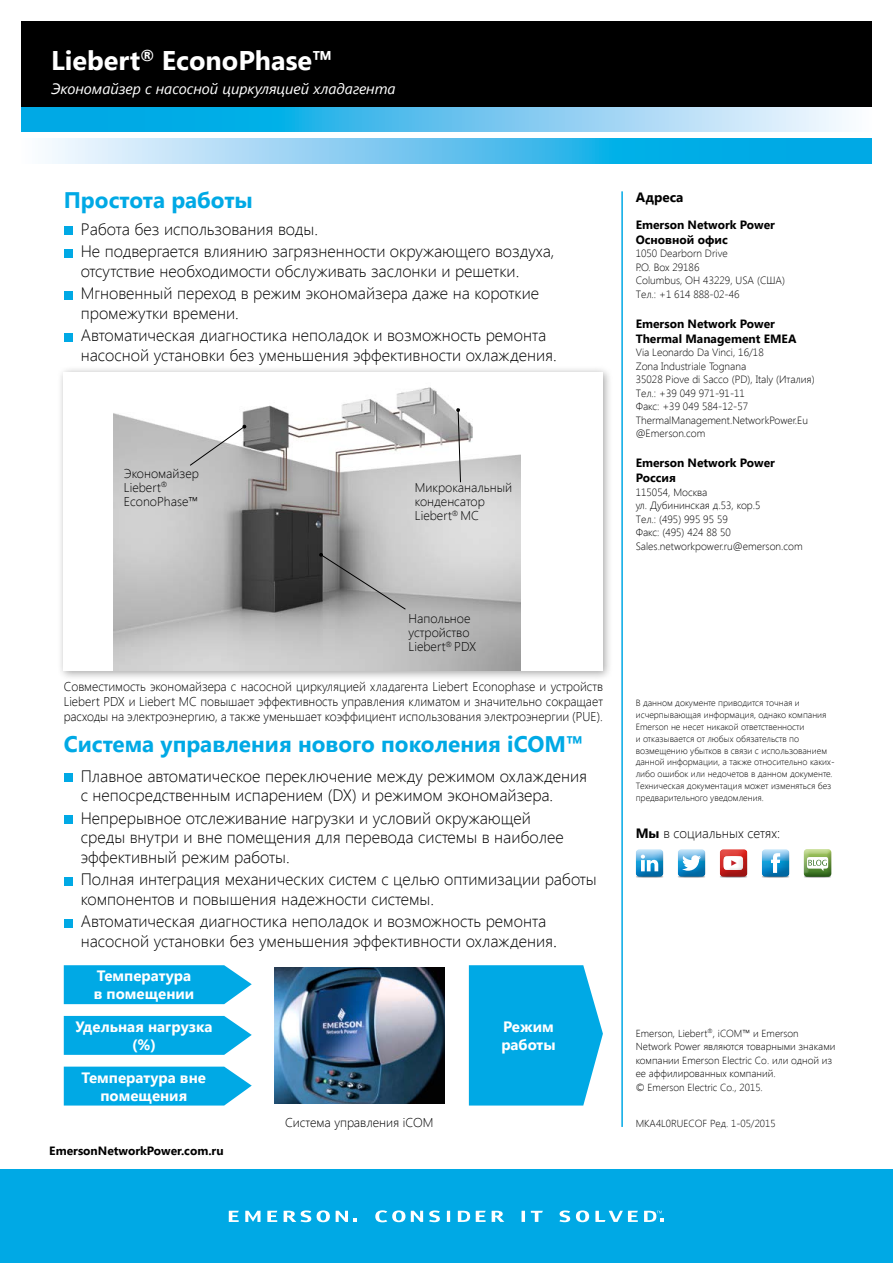
<style>
.page{position:relative;width:893px;height:1263px;background:#fff}
.page>*{position:absolute;margin:0;border:0;box-sizing:border-box;transform-origin:0 0}
.t1{font:700 27px "Segoe UI";color:#fff}
.t2{font:700 22.5px "Segoe UI";color:#00a9e5}
.t3{font:300 16.5px/19.5px "Segoe UI";color:#000}
.t4{font:700 15px/18px "Segoe UI";color:#fff}
.t5{font:italic 15px "Segoe UI";color:#fff}
.t6{font:300 13.5px "Segoe UI";color:#000}
.t7{font:700 13.5px "Segoe UI";color:#000}
.t8{font:300 12.75px/14px "Segoe UI";color:#000}
.t9{font:700 12px/15px "Segoe UI";color:#000}
.t10{font:300 10.5px/13.5px "Segoe UI";color:#000}
.t11{font:300 10.2px/13.5px "Segoe UI";color:#000}
.t12{font:300 9px/11.9px "Segoe UI";color:#000}
.s1{font-size:18px}
.s2{font-weight:700}
</style>
<div class="page">
<div style="left:57px;top:365px;width:556px;height:316px;background:#000;opacity:.35"></div>
<div style="left:64px;top:372px;width:539px;height:299px;background:#fff"></div>
<img style="left:113px;top:387px;width:408px;height:283px">
<svg style="left:319px;top:553px;width:88px;height:57px;background:#979797"></svg>
<svg style="left:456px;top:408px;width:5px;height:75px"></svg>
<svg style="left:189px;top:425px;width:57px;height:42px"></svg>
<svg style="left:64px;top:965px;width:188px;height:39px;background:#14afe7"></svg>
<svg style="left:64px;top:1016px;width:188px;height:39px;background:#13afe7"></svg>
<svg style="left:469px;top:965px;width:134px;height:140px;background:#12afe6"></svg>
<svg style="left:64px;top:1066px;width:188px;height:39px;background:#16b0e7"></svg>
<div style="left:0;top:1169px;width:893px;height:94px;background:#00a9e5"></div>
<svg style="left:48px;top:138px;width:824px;height:26px;background:#60c5ee"></svg>
<svg style="left:21px;top:106px;width:851px;height:26px;background:#60bfe5"></svg>
<div style="left:21px;top:21px;width:851px;height:85px;background:#000"></div>
<hr style="left:621px;top:191px;width:2px;height:936px;background:#00a9e5">
<div style="left:64px;top:226px;width:8px;height:9px;background:#00a9e5"></div>
<div style="left:64px;top:249px;width:8px;height:8px;background:#00a9e5"></div>
<div style="left:64px;top:291px;width:8px;height:8px;background:#00a9e5"></div>
<div style="left:64px;top:333px;width:8px;height:8px;background:#00a9e5"></div>
<div style="left:64px;top:773px;width:8px;height:9px;background:#00a9e5"></div>
<div style="left:64px;top:815px;width:8px;height:9px;background:#00a9e5"></div>
<div style="left:64px;top:877px;width:8px;height:8px;background:#00a9e5"></div>
<div style="left:64px;top:919px;width:8px;height:8px;background:#00a9e5"></div>
<img style="left:274px;top:967px;width:170px;height:137px">
<svg style="left:762px;top:876px;width:27px;height:2px"></svg>
<div style="left:755px;top:843px;width:45px;height:34px;background:#000;opacity:.2"></div>
<svg style="left:771px;top:853px;width:9px;height:20px"></svg>
<div style="left:714px;top:843px;width:44px;height:36px;background:#000;opacity:.2"></div>
<svg style="left:678px;top:876px;width:27px;height:2px"></svg>
<div style="left:671px;top:843px;width:45px;height:34px;background:#000;opacity:.2"></div>
<svg style="left:682px;top:855px;width:20px;height:22px"></svg>
<svg style="left:804px;top:849px;width:27px;height:29px"></svg>
<svg style="left:636px;top:876px;width:27px;height:2px"></svg>
<div style="left:629px;top:843px;width:45px;height:34px;background:#000;opacity:.2"></div>
<svg style="left:641px;top:855px;width:17px;height:16px"></svg>
<svg style="left:317px;top:1210px;width:13px;height:12px"></svg>
<svg style="left:267px;top:1211px;width:10px;height:11px"></svg>
<svg style="left:229px;top:1211px;width:10px;height:11px"></svg>
<svg style="left:245px;top:1211px;width:15px;height:11px"></svg>
<svg style="left:284px;top:1210px;width:27px;height:12px"></svg>
<svg style="left:492px;top:1211px;width:12px;height:11px"></svg>
<svg style="left:576px;top:1210px;width:13px;height:12px"></svg>
<svg style="left:476px;top:1211px;width:10px;height:11px"></svg>
<svg style="left:411px;top:1211px;width:12px;height:11px"></svg>
<svg style="left:429px;top:1210px;width:11px;height:12px"></svg>
<svg style="left:559px;top:1210px;width:11px;height:12px"></svg>
<svg style="left:447px;top:1211px;width:3px;height:11px"></svg>
<svg style="left:522px;top:1211px;width:3px;height:11px"></svg>
<svg style="left:531px;top:1211px;width:12px;height:11px"></svg>
<svg style="left:595px;top:1211px;width:43px;height:11px"></svg>
<svg style="left:458px;top:1211px;width:12px;height:11px"></svg>
<svg style="left:375px;top:1210px;width:30px;height:12px"></svg>
<svg style="left:336px;top:1211px;width:21px;height:11px"></svg>
<svg style="left:644px;top:1211px;width:20px;height:11px"></svg>
<h1 class="t1" style="left:51px;top:41px;width:283px">Liebert<sup>®</sup> EconoPhase™</h1>
<p class="t5" style="left:51px;top:78px;width:346px">Экономайзер с насосной циркуляцией хладагента</p>
<h2 class="t2" style="left:64px;top:184px;width:191px">Простота работы</h2>
<p class="t3" style="left:81px;top:217px;width:475px;line-height:22.5px">Работа без использования воды.<br>Не подвергается влиянию загрязненности окружающего воздуха,</p>
<p class="t3" style="left:81px;top:259px;width:460px;line-height:22.5px">отсутствие необходимости обслуживать заслонки и решетки.<br>Мгновенный переход в режим экономайзера даже на короткие</p>
<p class="t3" style="left:81px;top:301px;width:467px;line-height:22.5px">промежутки времени.<br>Автоматическая диагностика неполадок и возможность ремонта</p>
<p class="t3" style="left:81px;top:345px;width:477px">насосной установки без уменьшения эффективности охлаждения.</p>
<p class="t8" style="left:124px;top:466px;width:77px">Экономайзер<br>Liebert<sup>®<br></sup>EconoPhase™</p>
<p class="t8" style="left:415px;top:480px;width:99px">Микроканальный конденсатор<br>Liebert<sup>®</sup> MC</p>
<p class="t8" style="left:409px;top:611px;width:69px">Напольное устройство<br>Liebert<sup>®</sup> PDX</p>
<p class="t8" style="left:64px;top:678px;width:541px;line-height:15px;text-align:justify">Совместимость экономайзера с насосной циркуляцией хладагента Liebert Econophase и устройств Liebert PDX и Liebert MC повышает эффективность управления климатом и значительно сокращает расходы на электроэнергию, а также уменьшает коэффициент использования электроэнергии (PUE).</p>
<h2 class="t2" style="left:64px;top:728px;width:521px">Система управления нового поколения iCOM™</h2>
<p class="t3" style="left:81px;top:766px;width:508px">Плавное автоматическое переключение между режимом охлаждения с непосредственным испарением (DX) и режимом экономайзера.</p>
<p class="t3" style="left:81px;top:808px;width:484px">Непрерывное отслеживание нагрузки и условий окружающей среды внутри и вне помещения для перевода системы в наиболее эффективный режим работы.</p>
<p class="t3" style="left:81px;top:869px;width:517px">Полная интеграция механических систем с целью оптимизации работы компонентов и повышения надежности системы.</p>
<p class="t3" style="left:81px;top:911px;width:478px">Автоматическая диагностика неполадок и возможность ремонта насосной установки без уменьшения эффективности охлаждения<span class="s1">.</span></p>
<p class="t4" style="left:94px;top:966px;width:102px">Температура в помещении</p>
<p class="t4" style="left:76px;top:1017px;width:138px;text-align:center">Удельная нагрузка (%)</p>
<p class="t4" style="left:82px;top:1067px;width:126px;text-align:center">Температура вне помещения</p>
<p class="t9" style="left:49px;top:1142px;width:176px">EmersonNetworkPower.com.ru</p>
<p class="t8" style="left:285px;top:1115px;width:150px">Система управления iCOM</p>
<p class="t4" style="left:501px;top:1017px;width:56px">Режим работы</p>
<p class="t7" style="left:636px;top:187px;width:49px">Адреса</p>
<p class="t9" style="left:636px;top:216px;width:141px">Emerson Network Power<br>Основной офис</p>
<p class="t10" style="left:636px;top:246px;width:151px">1050 Dearborn Drive<br>P.O. Box 29186<br>Columbus, OH 43229, USA (США)<br>Тел.: +1 614 888-02-46</p>
<p class="t9" style="left:636px;top:315px;width:162px">Emerson Network Power<br>Thermal Management EMEA</p>
<p class="t10" style="left:636px;top:345px;width:180px">Via Leonardo Da Vinci, 16/18<br>Zona Industriale Tognana<br>35028 Piove di Sacco (PD), Italy (Италия)<br>Тел.: +39 049 971-91-11<br>Факс: +39 049 584-12-57<br>ThermalManagement.NetworkPower.Eu @Emerson.com</p>
<p class="t9" style="left:636px;top:455px;width:141px">Emerson Network Power<br>Россия</p>
<p class="t10" style="left:636px;top:485px;width:168px">115054, Москва<br>ул. Дубининская д.53, кор.5<br>Тел.: (495) 995 95 59<br>Факс: (495) 424 88 50<br>Sales.networkpower.ru@emerson.com</p>
<p class="t12" style="left:636px;top:697px;width:200px">В данном документе приводится точная и исчерпывающая информация, однако компания Emerson не несет никакой ответственности<br>и отказывается от любых обязательств по возмещению убытков в связи с использованием данной информации, а также относительно каких&shy;либо ошибок или недочетов в данном документе.<br>Техническая документация может изменяться без предварительного уведомления.</p>
<p class="t6" style="left:636px;top:824px;width:146px"><span class="s2">Мы</span> в социальных сетях:</p>
<p class="t11" style="left:636px;top:1026px;width:201px">Emerson, Liebert<sup>®</sup>, iCOM™ и Emerson Network Power являются товарными знаками компании Emerson Electric Co. или одной из ее аффилированных компаний.<br>© Emerson Electric Co., 2015.</p>
<p class="t11" style="left:636px;top:1116px;width:141px">MKA4L0RUECOF Ред. 1-05/2015</p>
</div>
